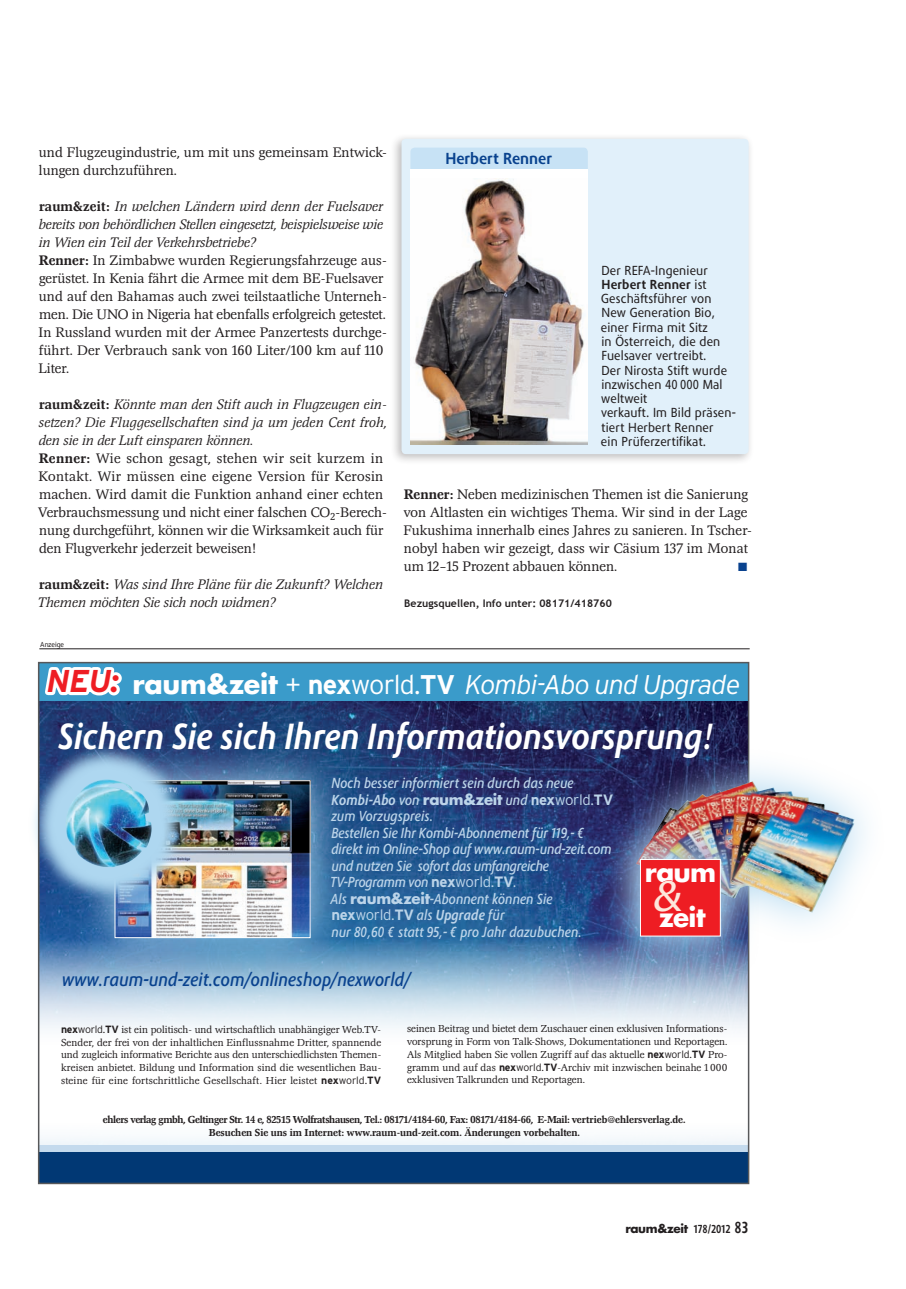
<style>
.page{position:relative;width:906px;height:1289px;background:#fff}
.page>*{position:absolute;margin:0;border:0;box-sizing:border-box;transform-origin:0 0}
.t1{font:italic 40.8px "Verdana";color:#fde7dc}
.t2{font:italic 700 37.5px "Phoenica STD Cn";letter-spacing:.005em;color:#fff}
.t3{font:italic 300 27px "Interstate";letter-spacing:-.03em;color:#fff}
.t4{font:700 26.4px/44.7px "Futura";letter-spacing:-.03em;color:#fff;text-align:center}
.t5{font:19.5px "Phoenica STD Cn Med It";letter-spacing:.005em;color:#09428e}
.t6{font:700 16.5px "Phoenica STD Cn";color:#09428e;scale:1.1 1}
.t7{font:15px/16.5px "Phoenica STD Cn Med It";letter-spacing:-.005em;color:#bcd4e9}
.t8{font:italic 700 15px "Phoenica STD Cn";letter-spacing:.005em;color:#bcd4e9}
.t9{font:300 14.25px/18px "Magna T";letter-spacing:.005em;color:#231f20}
.t10{font:italic 300 14.25px/18px "Magna T";letter-spacing:.005em;color:#231f20}
.t11{font:13.5px/14.2px "Phoenica STD Cn";letter-spacing:.01em;color:#231f20;scale:1.1 1}
.t12{font:700 12px "Futura";letter-spacing:-.03em;color:#231f20}
.t13{font:12px "Zapf Dingbats ITC";color:#09428e}
.t14{font:300 10.5px/12.8px "Magna T";letter-spacing:.015em;color:#231f20;text-align:justify}
.t15{font:500 10.5px/12.8px "Magna T";letter-spacing:-.015em;color:#231f20;text-align:center}
.t16{font:700 10.5px "Trebuchet MS";letter-spacing:.005em;color:#231f20}
.t17{font:7.5px "Phoenica STD Cn";color:#231f20;scale:1.1 1}
.s1{font-weight:500}
.s2{font-style:italic}
.s3{font-weight:500;font-style:normal}
.s4{font-weight:700}
.s5{font-weight:700;font-size:31.5px;color:#ee1d23}
.s6{font-family:"Futura";font-weight:700;font-style:normal}
.s7{font-weight:700;font-style:normal}
.s8{font-style:normal}
.s9{font-family:"Phoenica STD Cn Med It";font-weight:400;font-style:normal}
.s10{font-family:"Futura";font-style:normal}
.s11{font-family:"Interstate";font-style:normal}
.s12{font-family:"Interstate";font-weight:300;font-style:normal}
.s13{font-family:"Interstate";font-weight:700}
.s14{font-family:"Interstate";font-weight:300}
.s15{font-family:"Futura";font-weight:700}
.s16{font-family:"Interstate"}
.s17{font-family:"Phoenica STD Cn"}
.s18{font-family:"Phoenica STD Cn";font-size:16.5px}
</style>
<div class="page">
<div style="left:390px;top:133px;width:364px;height:332px;background:#231f20;opacity:.3"></div>
<div style="left:401px;top:139px;width:347px;height:315px;background:#e1f0fa;border-radius:4px"></div>
<div style="left:410px;top:148px;width:178px;height:27px;background:#c7e2f5;border-radius:4px"></div>
<div style="left:410px;top:170px;width:177px;height:275px;background:#fff"></div>
<img style="left:410px;top:178px;width:177px;height:267px">
<hr style="left:39px;top:648px;width:710px;height:1px;background:#231f20">
<img style="left:41px;top:700px;width:705px;height:239px">
<svg style="left:37px;top:939px;width:713px;height:246px"></svg>
<svg style="left:73px;top:738px;width:275px;height:237px;background:#4d7cab"></svg>
<img style="left:117px;top:782px;width:191px;height:153px">
<div style="left:115px;top:780px;width:195px;height:157px;border:1px solid #fff"></div>
<img style="left:34px;top:740px;width:153px;height:162px">
<img style="left:66px;top:779px;width:86px;height:89px">
<div style="left:38px;top:662px;width:711px;height:38px;background:#3a9bca"></div>
<svg style="left:41px;top:661px;width:84px;height:47px"></svg>
<div style="left:38px;top:1144px;width:710px;height:39px;background:#c4daed"></div>
<div style="left:38px;top:1151px;width:710px;height:32px;background:#013874"></div>
<svg style="left:580px;top:723px;width:286px;height:246px"></svg>
<img style="left:636px;top:781px;width:218px;height:131px">
<img style="left:597px;top:816px;width:161px;height:158px">
<div style="left:640px;top:859px;width:80px;height:76px;background:#ee1d23"></div>
<div style="left:640px;top:859px;width:80px;height:77px;border:1px solid #fff"></div>
<p class="t9" style="left:39px;top:143px;width:349px">und Flugzeugindustrie, um mit uns gemeinsam Entwick&shy;lungen durchzuführen.</p>
<p class="t9" style="left:38px;top:197px;width:350px"><span class="s1">raum&amp;zeit:</span> <span class="s2">In welchen Ländern wird denn der Fuelsaver bereits von behördlichen Stellen eingesetzt, beispielsweise wie in Wien ein Teil der Verkehrsbetriebe?<br></span><span class="s1">Renner:</span> In Zimbabwe wurden Regierungsfahrzeuge aus&shy;gerüstet. In Kenia fährt die Armee mit dem BE-Fuelsaver und auf den Bahamas auch zwei teilstaatliche Unterneh&shy;men. Die UNO in Nigeria hat ebenfalls erfolgreich getestet.<br>In Russland wurden mit der Armee Panzertests durchge&shy;führt. Der Verbrauch sank von 160 Liter/100 km auf 110<br>Liter.</p>
<p class="t9" style="left:38px;top:395px;width:350px"><span class="s1">raum&amp;zeit:</span> <span class="s2">Könnte man den Stift auch in Flugzeugen ein&shy;setzen? Die Fluggesellschaften sind ja um jeden Cent froh, den sie in der Luft einsparen können.<br></span><span class="s1">Renner:</span> Wie schon gesagt, stehen wir seit kurzem in Kontakt. Wir müssen eine eigene Version für Kerosin machen. Wird damit die Funktion anhand einer echten Verbrauchsmessung und nicht einer falschen CO<sub>2</sub>-Berech&shy;nung durchgeführt, können wir die Wirksamkeit auch für den Flugverkehr jederzeit beweisen!</p>
<p class="t10" style="left:37px;top:575px;width:347px"><span class="s3">raum&amp;zeit:</span> Was sind Ihre Pläne für die Zukunft? Welchen<br>Themen möchten Sie sich noch widmen?</p>
<p class="t17" style="left:40px;top:640px;width:23px">Anzeige</p>
<p class="t6" style="left:445px;top:150px;width:99px">Herbert Renner</p>
<p class="t11" style="left:601px;top:263px;width:124px">Der REFA-Ingenieur<br><span class="s4">Herbert Renner</span> ist<br>Geschäftsführer von<br>New Generation Bio, einer Firma mit Sitz<br>in Österreich, die den<br>Fuelsaver vertreibt.<br>Der Nirosta Stift wurde inzwischen 40 000 Mal weltweit<br>verkauft. Im Bild präsen&shy;tiert Herbert Renner<br>ein Prüferzertifikat.</p>
<p class="t9" style="left:403px;top:485px;width:350px"><span class="s1">Renner:</span> Neben medizinischen Themen ist die Sanierung von Altlasten ein wichtiges Thema. Wir sind in der Lage Fukushima innerhalb eines Jahres zu sanieren. In Tscher&shy;nobyl haben wir gezeigt, dass wir Cäsium 137 im Monat um 12–15 Prozent abbauen können.</p>
<p class="t13" style="left:738px;top:561px;width:11px">■</p>
<p class="t16" style="left:404px;top:596px;width:209px">Bezugsquellen, Info unter: 08171/418760</p>
<h3 class="t3" style="left:47px;top:667px;width:695px"><span class="s5">NEU:</span> <span class="s6">raum&amp;zeit</span> + <span class="s7">nex</span><span class="s8">world.</span><span class="s7">TV</span> Kombi-Abo und Upgrade</h3>
<h2 class="t2" style="left:58px;top:716px;width:657px">Sichern Sie sich Ihren Informationsvorsprung!</h2>
<p class="t7" style="left:331px;top:775px;width:244px">Noch besser informiert sein durch das neue</p>
<p class="t8" style="left:331px;top:791px;width:283px">Kombi-Abo <span class="s9">von</span> <span class="s10">raum&amp;zeit</span> <span class="s9">und</span> <span class="s11">nex</span><span class="s12">world.</span><span class="s11">TV</span></p>
<p class="t7" style="left:330px;top:808px;width:283px">zum Vorzugspreis.<br>Bestellen Sie Ihr Kombi-Abonnement für 119,- € direkt im Online-Shop auf www.raum-und-zeit.com und nutzen Sie sofort das umfangreiche TV-Programm von <span class="s13">nex</span><span class="s14">world.</span><span class="s13">TV</span>.<br>Als <span class="s15">raum&amp;zeit</span>-Abonnent können Sie</p>
<p class="t8" style="left:331px;top:907px;width:175px"><span class="s11">nex</span><span class="s12">world.</span><span class="s11">TV</span> <span class="s9">als</span> Upgrade <span class="s9">für</span></p>
<p class="t7" style="left:331px;top:924px;width:252px">nur 80,60 € statt 95,- € pro Jahr dazubuchen.</p>
<h3 class="t5" style="left:62px;top:969px;width:350px">www.raum-und-zeit.com/onlineshop/nexworld/</h3>
<h3 class="t4" style="left:645px;top:849px;width:73px">raum zeit</h3>
<h1 class="t1" style="left:653px;top:870px;width:31px">&amp;</h1>
<p class="t14" style="left:61px;top:1023px;width:322px"><span class="s13">nex</span><span class="s16">world.</span><span class="s13">TV</span> ist ein politisch- und wirtschaftlich unabhängiger Web.TV-Sender, der frei von der inhaltlichen Einflussnahme Dritter, spannende und zugleich informative Berichte aus den unterschiedlichsten Themen&shy;kreisen anbietet. Bildung und Information sind die wesentlichen Bau&shy;steine für eine fortschrittliche Gesellschaft. Hier leistet <span class="s13">nex</span><span class="s16">world.</span><span class="s13">TV</span></p>
<p class="t14" style="left:407px;top:1022px;width:322px">seinen Beitrag und bietet dem Zuschauer einen exklusiven Informations&shy;vorsprung in Form von Talk-Shows, Dokumentationen und Reportagen.<br>Als Mitglied haben Sie vollen Zugriff auf das aktuelle <span class="s13">nex</span><span class="s16">world.</span><span class="s13">TV</span> Pro&shy;gramm und auf das <span class="s13">nex</span><span class="s16">world.</span><span class="s13">TV</span>-Archiv mit inzwischen beinahe 1 000 exklusiven Talkrunden und Reportagen.</p>
<p class="t15" style="left:103px;top:1113px;width:584px">ehlers verlag gmbh, Geltinger Str. 14 e, 82515 Wolfratshausen, Tel.: 08171/4184-60, Fax: 08171/4184-66, E-Mail: vertrieb@ehlersverlag.de.<br>Besuchen Sie uns im Internet: www.raum-und-zeit.com. Änderungen vorbehalten.</p>
<p class="t12" style="left:625px;top:1220px;width:125px">raum&amp;zeit <span class="s17">178/2012</span> <span class="s18">83</span></p>
</div>
